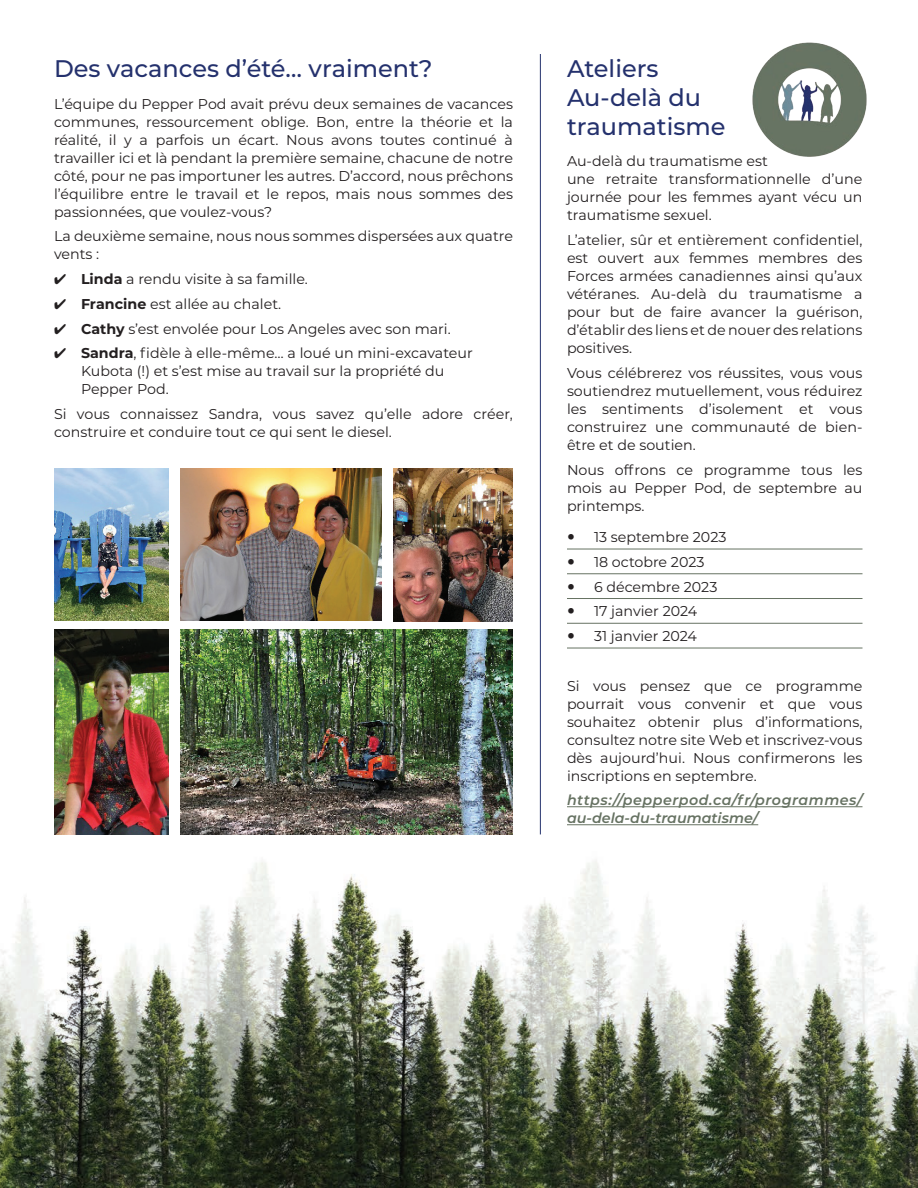
<style>
.page{position:relative;width:918px;height:1188px;background:#fff}
.page>*{position:absolute;margin:0;border:0;box-sizing:border-box;transform-origin:0 0}
.t1{font:500 24px/28.8px "Montserrat";color:#24316d}
.t2{font:14.25px/18px "Montserrat";color:#231f20}
.t3{font:italic 600 14.25px/18px "Montserrat";letter-spacing:.03em;color:#667262}
.s1{font-weight:700}
</style>
<div class="page">
<img style="left:0;top:860px;width:918px;height:328px">
<img style="left:752px;top:42px;width:115px;height:115px">
<hr style="left:567px;top:549px;width:295px;height:1px;background:#667262">
<hr style="left:567px;top:574px;width:295px;height:1px;background:#667262">
<hr style="left:567px;top:598px;width:295px;height:1px;background:#667262">
<hr style="left:567px;top:623px;width:295px;height:1px;background:#667262">
<hr style="left:567px;top:648px;width:295px;height:1px;background:#667262">
<hr style="left:567px;top:806px;width:295px;height:1px;background:#667262">
<hr style="left:567px;top:824px;width:191px;height:1px;background:#667262">
<hr style="left:540px;top:54px;width:1px;height:780px;background:#24316d">
<img style="left:54px;top:629px;width:114px;height:205px">
<img style="left:180px;top:629px;width:333px;height:205px">
<img style="left:54px;top:468px;width:114px;height:153px">
<img style="left:393px;top:468px;width:120px;height:153px">
<img style="left:180px;top:468px;width:202px;height:153px">
<h1 class="t1" style="left:54px;top:53px;width:380px">Des vacances d’été… vraiment?</h1>
<p class="t2" style="left:54px;top:94px;width:461px;text-align:justify">L’équipe du Pepper Pod avait prévu deux semaines de vacances communes, ressourcement oblige. Bon, entre la théorie et la réalité, il y a parfois un écart. Nous avons toutes continué à travailler ici et là pendant la première semaine, chacune de notre côté, pour ne pas importuner les autres. D’accord, nous prêchons l’équilibre entre le travail et le repos, mais nous sommes des passionnées, que voulez-vous?</p>
<p class="t2" style="left:54px;top:227px;width:460px">La deuxième semaine, nous nous sommes dispersées aux quatre vents :</p>
<p class="t2" style="left:54px;top:270px;width:255px">✔ <span class="s1">Linda</span> a rendu visite à sa famille.</p>
<p class="t2" style="left:54px;top:294px;width:229px">✔ <span class="s1">Francine</span> est allée au chalet.</p>
<p class="t2" style="left:54px;top:319px;width:398px">✔ <span class="s1">Cathy</span> s’est envolée pour Los Angeles avec son mari.</p>
<p class="t2" style="left:81px;top:344px;width:393px;text-indent:-27px">✔ <span class="s1">Sandra</span>, fidèle à elle-même… a loué un mini-excavateur<br>Kubota (!) et s’est mise au travail sur la propriété du<br>Pepper Pod.</p>
<p class="t2" style="left:54px;top:405px;width:460px">Si vous connaissez Sandra, vous savez qu’elle adore créer, construire et conduire tout ce qui sent le diesel.</p>
<h1 class="t1" style="left:567px;top:53px;width:160px">Ateliers<br>Au-delà du traumatisme</h1>
<p class="t2" style="left:567px;top:152px;width:297px">Au-delà du traumatisme est<br>une retraite transformationnelle d’une journée pour les femmes ayant vécu un traumatisme sexuel.</p>
<p class="t2" style="left:567px;top:231px;width:297px;text-align:justify">L’atelier, sûr et entièrement confidentiel, est ouvert aux femmes membres des Forces armées canadiennes ainsi qu’aux vétéranes. Au-delà du traumatisme a pour but de faire avancer la guérison, d’établir des liens et de nouer des relations positives.</p>
<p class="t2" style="left:567px;top:363px;width:297px;text-align:justify">Vous célébrerez vos réussites, vous vous soutiendrez mutuellement, vous réduirez les sentiments d’isolement et vous construirez une communauté de bien&shy;être et de soutien.</p>
<p class="t2" style="left:567px;top:460px;width:297px;text-align:justify">Nous offrons ce programme tous les mois au Pepper Pod, de septembre au printemps.</p>
<p class="t2" style="left:594px;top:524px;width:134px;line-height:24.8px">13 septembre 2023<br>18 octobre 2023<br>6 décembre 2023<br>17 janvier 2024<br>31 janvier 2024</p>
<p class="t2" style="left:567px;top:676px;width:297px;text-align:justify">Si vous pensez que ce programme pourrait vous convenir et que vous souhaitez obtenir plus d’informations, consultez notre site Web et inscrivez-vous dès aujourd’hui. Nous confirmerons les inscriptions en septembre.</p>
<p class="t3" style="left:567px;top:791px;width:297px">https://pepperpod.ca/fr/programmes/ au-dela-du-traumatisme/</p>
</div>
